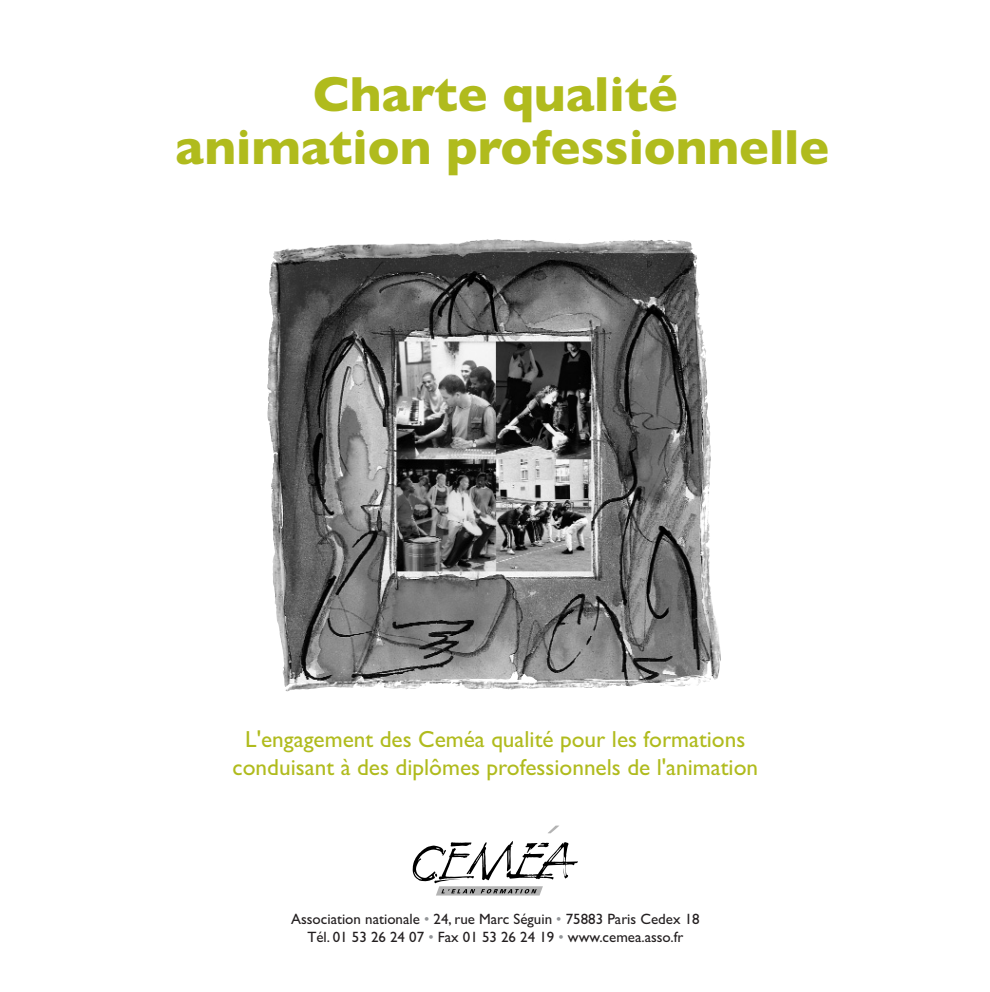
<style>
.page{position:relative;width:990px;height:992px;background:#fff}
.page>*{position:absolute;margin:0;border:0;box-sizing:border-box;transform-origin:0 0}
.t1{font:700 49.88px/53.2px "Gill Sans";color:#b0bb1d;text-align:center}
.t2{font:23.28px/28px "Gill Sans";color:#b0bb1d;text-align:center}
.t3{font:15.05px/18px "Gill Sans";color:#231f20;text-align:center}
.s1{color:#939598}
</style>
<div class="page">
<svg style="left:267px;top:239px;width:454px;height:657px"></svg>
<h1 class="t1" style="left:175px;top:73px;width:656px">Charte qualité<br>animation professionnelle</h1>
<h2 class="t2" style="left:233px;top:728px;width:527px">L'engagement des Ceméa qualité pour les formations conduisant à des diplômes professionnels de l'animation</h2>
<p class="t3" style="left:291px;top:912px;width:410px">Association nationale <span class="s1">•</span> 24, rue Marc Séguin <span class="s1">•</span> 75883 Paris Cedex 18<br>Tél. 01 53 26 24 07 <span class="s1">•</span> Fax 01 53 26 24 19 <span class="s1">•</span> www.cemea.asso.fr</p>
</div>
